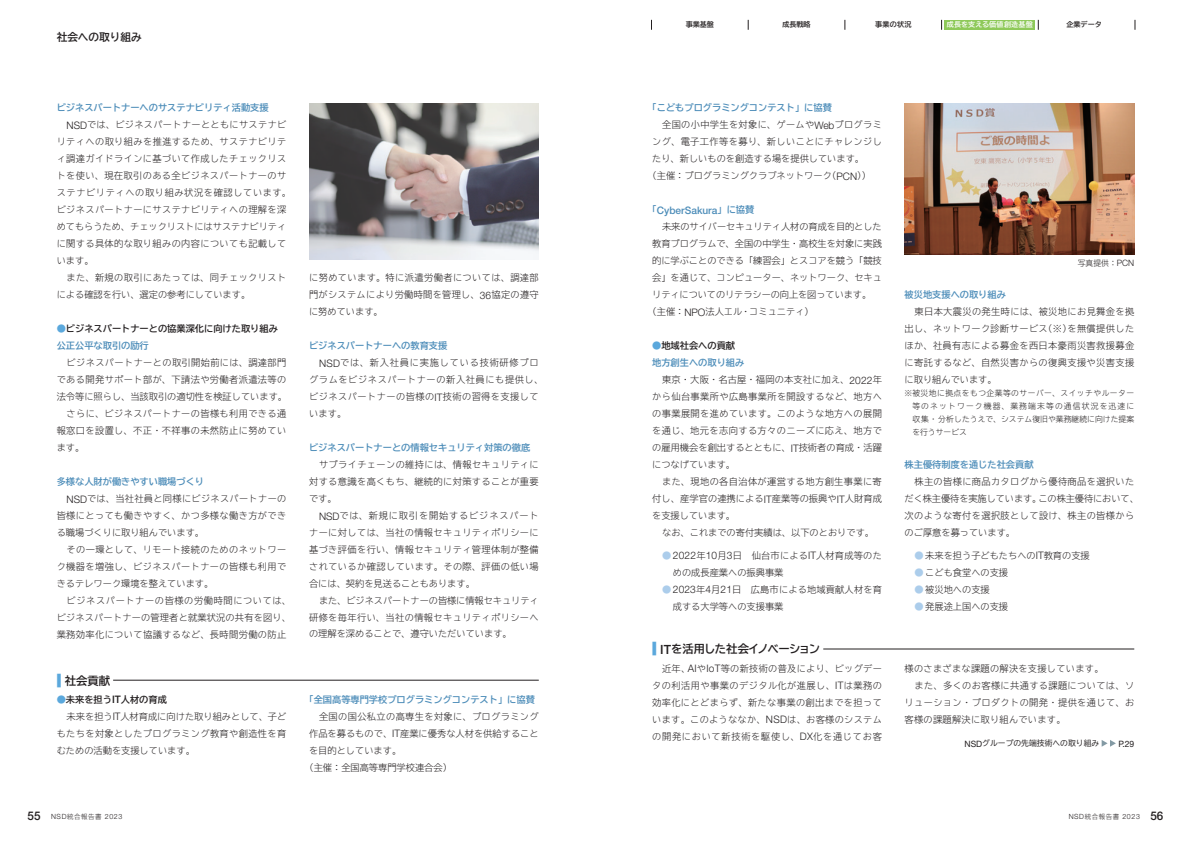
<style>
.page{position:relative;width:1191px;height:842px;background:#fff}
.page>*{position:absolute;margin:0;border:0;box-sizing:border-box;transform-origin:0 0}
.t1{font:700 11.3px "TBUD Go Std";letter-spacing:-.07em;color:#231f20}
.t2{font:700 11.3px "TBUD Go Std";letter-spacing:-.045em;color:#231f20}
.t3{font:700 10.6px "TBUD Go Std";color:#231f20}
.t4{font:500 10.3px "Helvetica Neue LT Std";color:#4d8db9}
.t5{font:300 9.2px/17px "TBUD Go Std Super";letter-spacing:.04em;color:#231f20;text-align:justify}
.t6{font:300 9.2px "TBUD Go Std Super";color:#231f20}
.t7{font:700 9.2px/17px "TBUD Go Std";color:#4d8db9}
.t8{font:300 9.2px/17px "TBUD Go Std Super";letter-spacing:.065em;color:#231f20}
.t9{font:300 9.2px "TBUD Go Std Super";letter-spacing:-.005em;color:#231f20}
.t10{font:300 9.2px/17px "TBUD Go Std Super";letter-spacing:.02em;color:#231f20;text-align:right}
.t11{font:700 9.2px/17px "TBUD Go Std";color:#231f20}
.t12{font:300 9.2px/17px "TBUD Go Std Super";letter-spacing:.01em;color:#231f20}
.t13{font:300 9.2px/17px "TBUD Go Std Super";letter-spacing:.015em;color:#231f20}
.t14{font:300 9.2px "TBUD Go Std Super";letter-spacing:.005em;color:#231f20}
.t15{font:300 9.2px "TBUD Go Std Super";letter-spacing:-.01em;color:#231f20}
.t16{font:8.7px "Helvetica Neue LT Std";color:#231f20}
.t17{font:300 7.8px/13px "TBUD Go Std Super";letter-spacing:.005em;color:#231f20;text-align:justify}
.t18{font:7.8px "TBUD Go Std";color:#231f20}
.t19{font:300 7.2px "Helvetica Neue LT Std";letter-spacing:.09em;color:#231f20}
.t20{font:700 7.1px "TBUD Go Std";color:#231f20}
.t21{font:700 7.1px "TBUD Go Std";letter-spacing:.02em;color:#fff}
.s1{font-family:"Helvetica Neue LT Std";font-size:10.3px}
.s2{color:#5ba8dc}
.s3{color:#4d8db9}
.s4{font-size:17px;color:#5ba8dc}
.s5{font-family:"Helvetica Neue LT Std";font-weight:500;font-size:10.3px}
.s6{font-family:"TBUD Go Std";font-weight:700;font-size:9.2px}
.s7{color:#231f20}
.s8{font-family:"TBUD Go Std";font-weight:700;color:#accdeb}
.s9{font-family:"Helvetica Neue LT Std";font-size:8.7px}
.s10{font-family:"Helvetica Neue LT Std";font-weight:500;font-size:12.7px}
.s11{font-weight:500;font-size:11.9px}
.s12{font-family:"TBUD Go Std Super";font-size:6.4px}
</style>
<div class="page">
<div style="left:944px;top:20px;width:91px;height:10px;background:#8ec959"></div>
<hr style="left:113px;top:680px;width:426px;height:1px;background:#231f20">
<img style="left:904px;top:103px;width:230px;height:152px">
<img style="left:309px;top:103px;width:230px;height:156px">
<hr style="left:823px;top:649px;width:311px;height:1px;background:#231f20">
<svg style="left:1101px;top:740px;width:15px;height:7px"></svg>
<p class="t3" style="left:57px;top:28px;width:87px">社会への取り組み</p>
<p class="t7" style="left:57px;top:99px;width:213px">ビジネスパートナーへのサステナビリティ活動支援</p>
<p class="t5" style="left:57px;top:116px;width:236px;text-align:left;text-indent:10px"><span class="s1">NSD</span>では、ビジネスパートナーとともにサステナビリティへの取り組みを推進するため、サステナビリティ調達ガイドラインに基づいて作成したチェックリストを使い、現在取引のある全ビジネスパートナーのサステナビリティへの取り組み状況を確認しています。ビジネスパートナーにサステナビリティへの理解を深めてもらうため、チェックリストにはサステナビリティに関する具体的な取り組みの内容についても記載しています。</p>
<p class="t5" style="left:57px;top:269px;width:231px;text-indent:10px">また、新規の取引にあたっては、同チェックリストによる確認を行い、選定の参考にしています。</p>
<p class="t11" style="left:57px;top:320px;width:223px"><span class="s2">●</span>ビジネスパートナーとの協業深化に向けた取り組み<span class="s3">公正公平な取引の励行</span></p>
<p class="t5" style="left:67px;top:354px;width:221px">ビジネスパートナーとの取引開始前には、調達部門</p>
<p class="t5" style="left:57px;top:371px;width:231px">である開発サポート部が、下請法や労働者派遣法等の</p>
<p class="t6" style="left:57px;top:389px;width:232px">法令等に照らし、当該取引の適切性を検証しています。</p>
<p class="t5" style="left:67px;top:405px;width:221px">さらに、ビジネスパートナーの皆様も利用できる通</p>
<p class="t5" style="left:57px;top:422px;width:231px">報窓口を設置し、不正・不祥事の未然防止に努めてい</p>
<p class="t5" style="left:57px;top:439px;width:29px">ます。</p>
<p class="t7" style="left:57px;top:473px;width:149px">多様な人財が働きやすい職場づくり</p>
<p class="t5" style="left:57px;top:490px;width:231px;text-indent:10px"><span class="s1">NSD</span>では、当社社員と同様にビジネスパートナーの皆様にとっても働きやすく、かつ多様な働き方ができる職場づくりに取り組んでいます。</p>
<p class="t5" style="left:57px;top:541px;width:231px;text-indent:10px">その一環として、リモート接続のためのネットワーク機器を増強し、ビジネスパートナーの皆様も利用できるテレワーク環境を整えています。</p>
<p class="t5" style="left:57px;top:592px;width:236px;text-indent:10px">ビジネスパートナーの皆様の労働時間については、ビジネスパートナーの管理者と就業状況の共有を図り、業務効率化について協議するなど、長時間労働の防止</p>
<p class="t2" style="left:57px;top:671px;width:55px"><span class="s4">■</span> 社会貢献</p>
<p class="t11" style="left:57px;top:691px;width:112px"><span class="s2">●</span>未来を担う<span class="s5">IT</span>人材の育成</p>
<p class="t5" style="left:57px;top:708px;width:231px;text-indent:10px">未来を担う<span class="s1">IT</span>人材育成に向けた取り組みとして、子どもたちを対象としたプログラミング教育や創造性を育むための活動を支援しています。</p>
<p class="t5" style="left:309px;top:269px;width:231px">に努めています。特に派遣労働者については、調達部門がシステムにより労働時間を管理し、<span class="s1">36</span>協定の遵守に努めています。</p>
<p class="t7" style="left:309px;top:338px;width:140px">ビジネスパートナーへの教育支援</p>
<p class="t8" style="left:309px;top:354px;width:236px;text-indent:10px"><span class="s1">NSD</span>では、新入社員に実施している技術研修プログラムをビジネスパートナーの新入社員にも提供し、ビジネスパートナーの皆様の<span class="s1">IT</span>技術の習得を支援しています。</p>
<p class="t7" style="left:309px;top:440px;width:223px">ビジネスパートナーとの情報セキュリティ対策の徹底</p>
<p class="t5" style="left:309px;top:456px;width:231px;text-indent:10px">サプライチェーンの維持には、情報セキュリティに対する意識を高くもち、継続的に対策することが重要です。</p>
<p class="t5" style="left:309px;top:507px;width:231px;text-indent:10px"><span class="s1">NSD</span>では、新規に取引を開始するビジネスパートナーに対しては、当社の情報セキュリティポリシーに基づき評価を行い、情報セキュリティ管理体制が整備されているか確認しています。その際、評価の低い場合には、契約を見送ることもあります。</p>
<p class="t10" style="left:309px;top:592px;width:231px">また、ビジネスパートナーの皆様に情報セキュリティ研修を毎年行い、当社の情報セキュリティポリシーへ</p>
<p class="t6" style="left:309px;top:626px;width:204px">の理解を深めることで、遵守いただいています。</p>
<p class="t7" style="left:304px;top:691px;width:232px">「全国高等専門学校プログラミングコンテスト」に協賛</p>
<p class="t5" style="left:319px;top:707px;width:221px">全国の国公私立の高専生を対象に、プログラミング</p>
<p class="t14" style="left:309px;top:726px;width:231px">作品を募るもので、<span class="s1">IT</span>産業に優秀な人材を供給すること</p>
<p class="t6" style="left:309px;top:743px;width:94px">を目的としています。</p>
<p class="t6" style="left:304px;top:760px;width:149px">（主催：全国高等専門学校連合会）</p>
<p class="t20" style="left:685px;top:19px;width:30px">事業基盤</p>
<p class="t20" style="left:782px;top:19px;width:30px">成長戦略</p>
<p class="t20" style="left:875px;top:19px;width:38px">事業の状況</p>
<p class="t21" style="left:947px;top:19px;width:87px">成長を支える価値創造基盤</p>
<p class="t20" style="left:1066px;top:19px;width:37px">企業データ</p>
<p class="t7" style="left:647px;top:99px;width:186px">「こどもプログラミングコンテスト」に協賛</p>
<p class="t5" style="left:662px;top:116px;width:221px">全国の小中学生を対象に、ゲームや<span class="s1">Web</span>プログラミ</p>
<p class="t5" style="left:652px;top:133px;width:231px">ング、電子工作等を募り、新しいことにチャレンジし</p>
<p class="t6" style="left:652px;top:151px;width:213px">たり、新しいものを創造する場を提供しています。</p>
<p class="t6" style="left:647px;top:168px;width:225px">（主催：プログラミングクラブネットワーク（<span class="s1">PCN</span>））</p>
<p class="t4" style="left:647px;top:204px;width:108px"><span class="s6">「</span>CyberSakura<span class="s6">」に協賛</span></p>
<p class="t9" style="left:662px;top:219px;width:221px">未来のサイバーセキュリティ人材の育成を目的とした</p>
<p class="t9" style="left:652px;top:236px;width:231px">教育プログラムで、全国の中学生・高校生を対象に実践</p>
<p class="t9" style="left:652px;top:253px;width:231px">的に学ぶことのできる「練習会」とスコアを競う「競技</p>
<p class="t6" style="left:652px;top:270px;width:231px">会」を通じて、コンピューター、ネットワーク、セキュ</p>
<p class="t15" style="left:652px;top:287px;width:220px">リティについてのリテラシーの向上を図っています。</p>
<p class="t6" style="left:647px;top:304px;width:168px">（主催：<span class="s1">NPO</span>法人エル・コミュニティ）</p>
<p class="t7" style="left:652px;top:337px;width:94px"><span class="s2">●</span><span class="s7">地域社会への貢献</span>地方創生への取り組み</p>
<p class="t5" style="left:652px;top:371px;width:231px;text-indent:10px">東京・大阪・名古屋・福岡の本支社に加え、<span class="s1">2022</span>年から仙台事業所や広島事業所を開設するなど、地方への事業展開を進めています。このような地方への展開を通じ、地元を志向する方々のニーズに応え、地方での雇用機会を創出するとともに、<span class="s1">IT</span>技術者の育成・活躍につなげています。</p>
<p class="t5" style="left:652px;top:473px;width:231px;text-indent:10px">また、現地の各自治体が運営する地方創生事業に寄付し、産学官の連携による<span class="s1">IT</span>産業等の振興や<span class="s1">IT</span>人財育成を支援しています。</p>
<p class="t6" style="left:662px;top:525px;width:213px">なお、これまでの寄付実績は、以下のとおりです。</p>
<p class="t12" style="left:673px;top:547px;width:210px;text-indent:-11px"><span class="s8">●</span> <span class="s1">2022</span>年<span class="s1">10</span>月<span class="s1">3</span>日　仙台市による<span class="s1">IT</span>人材育成等のための成長産業への振興事業</p>
<p class="t13" style="left:673px;top:581px;width:210px;text-indent:-11px"><span class="s8">●</span> <span class="s1">2023</span>年<span class="s1">4</span>月<span class="s1">21</span>日　広島市による地域貢献人材を育成する大学等への支援事業</p>
<p class="t17" style="left:1077px;top:256px;width:58px">写真提供：<span class="s9">PCN</span></p>
<p class="t7" style="left:904px;top:286px;width:103px">被災地支援への取り組み</p>
<p class="t5" style="left:904px;top:303px;width:231px;text-indent:10px">東日本大震災の発生時には、被災地にお見舞金を拠出し、ネットワーク診断サービス（※）を無償提供したほか、社員有志による募金を西日本豪雨災害救援募金に寄託するなど、自然災害からの復興支援や災害支援に取り組んでいます。</p>
<p class="t17" style="left:912px;top:386px;width:223px;text-indent:-8px">※被災地に拠点をもつ企業等のサーバー、スイッチやルーター等のネットワーク機器、業務端末等の通信状況を迅速に収集・分析したうえで、システム復旧や業務継続に向けた提案を行うサービス</p>
<p class="t7" style="left:904px;top:456px;width:130px">株主優待制度を通じた社会貢献</p>
<p class="t5" style="left:904px;top:473px;width:236px;text-align:left;text-indent:10px">株主の皆様に商品カタログから優待商品を選択いただく株主優待を実施しています。この株主優待において、次のような寄付を選択肢として設け、株主の皆様からのご厚意を募っています。</p>
<p class="t6" style="left:914px;top:548px;width:177px"><span class="s8">●</span> 未来を担う子どもたちへの<span class="s1">IT</span>教育の支援</p>
<p class="t6" style="left:914px;top:565px;width:95px"><span class="s8">●</span> こども食堂への支援</p>
<p class="t6" style="left:914px;top:582px;width:77px"><span class="s8">●</span> 被災地への支援</p>
<p class="t6" style="left:914px;top:599px;width:95px"><span class="s8">●</span> 発展途上国への支援</p>
<p class="t1" style="left:652px;top:640px;width:169px"><span class="s4">■</span> <span class="s10">IT</span>を活用した社会イノベーション</p>
<p class="t5" style="left:652px;top:659px;width:231px;text-indent:10px">近年、<span class="s1">AI</span>や<span class="s1">IoT</span>等の新技術の普及により、ビッグデータの利活用や事業のデジタル化が進展し、<span class="s1">IT</span>は業務の効率化にとどまらず、新たな事業の創出までを担っています。このようななか、<span class="s1">NSD</span>は、お客様のシステムの開発において新技術を駆使し、<span class="s1">DX</span>化を通じてお客</p>
<p class="t5" style="left:904px;top:659px;width:200px">様のさまざまな課題の解決を支援しています。</p>
<p class="t5" style="left:914px;top:676px;width:221px">また、多くのお客様に共通する課題については、ソ</p>
<p class="t5" style="left:904px;top:693px;width:231px">リューション・プロダクトの開発・提供を通じて、お</p>
<p class="t5" style="left:904px;top:710px;width:163px">客様の課題解決に取り組んでいます。</p>
<p class="t18" style="left:964px;top:737px;width:136px"><span class="s9">NSD</span>グループの先端技術への取り組み</p>
<p class="t16" style="left:1118px;top:738px;width:17px">P.29</p>
<p class="t19" style="left:28px;top:812px;width:96px"><span class="s11">55</span> NSD<span class="s12">統合報告書</span> 2023</p>
<p class="t19" style="left:1068px;top:812px;width:96px">NSD<span class="s12">統合報告書</span> 2023 <span class="s11">56</span></p>
</div>
